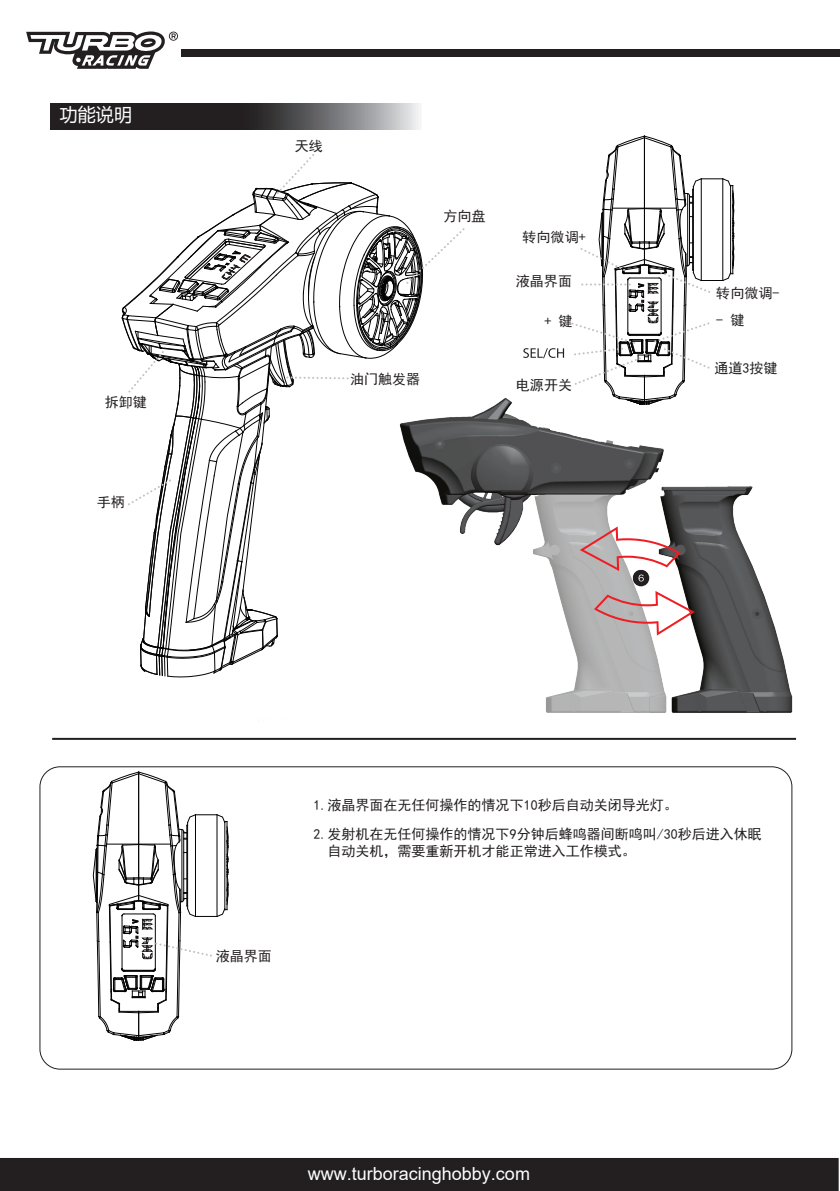
<style>
.page{position:relative;width:840px;height:1191px;background:#fff}
.page>*{position:absolute;margin:0;border:0;box-sizing:border-box;transform-origin:0 0}
.t1{font:18px "Arial";color:#fff}
.t2{font:18px "Microsoft Ya Hei UI";color:#fff}
.t3{font:14px/29.4px "Sim Hei";color:#231f20}
</style>
<div class="page">
<svg style="left:50px;top:103px;width:369px;height:26px"></svg>
<hr style="left:52px;top:738px;width:743px;height:2px;background:#231f20">
<div style="left:0;top:1158px;width:838px;height:33px;background:#231f20"></div>
<svg style="left:121px;top:154px;width:344px;height:523px"></svg>
<img style="left:257px;top:397px;width:535px;height:316px">
<svg style="left:632px;top:570px;width:17px;height:16px"></svg>
<svg style="left:579px;top:526px;width:101px;height:55px"></svg>
<svg style="left:593px;top:591px;width:101px;height:44px"></svg>
<svg style="left:523px;top:135px;width:210px;height:306px"></svg>
<div style="left:182px;top:49px;width:657px;height:8px;background:#231f20"></div>
<svg style="left:26px;top:31px;width:152px;height:38px"></svg>
<svg style="left:93px;top:771px;width:135px;height:269px"></svg>
<p class="t2" style="left:60px;top:102px;width:74px">功能说明</p>
<p class="t3" style="left:105px;top:387px;width:44px">拆卸键</p>
<p class="t3" style="left:97px;top:487px;width:30px">手柄</p>
<p class="t3" style="left:294px;top:132px;width:30px">天线</p>
<p class="t3" style="left:443px;top:202px;width:44px">方向盘</p>
<p class="t3" style="left:522px;top:223px;width:65px">转向微调+</p>
<p class="t3" style="left:515px;top:267px;width:58px">液晶界面</p>
<p class="t3" style="left:716px;top:279px;width:65px">转向微调-</p>
<p class="t3" style="left:544px;top:307px;width:30px">+ 键</p>
<p class="t3" style="left:716px;top:305px;width:30px">- 键</p>
<p class="t3" style="left:350px;top:364px;width:72px">油门触发器</p>
<p class="t3" style="left:515px;top:370px;width:58px">电源开关</p>
<p class="t3" style="left:714px;top:354px;width:65px">通道3按键</p>
<p class="t3" style="left:216px;top:941px;width:58px">液晶界面</p>
<p class="t3" style="left:313px;top:790px;width:449px">1.液晶界面在无任何操作的情况下10秒后自动关闭导光灯。<br>2.发射机在无任何操作的情况下9分钟后蜂鸣器间断鸣叫/30秒后进入休眠</p>
<p class="t3" style="left:327px;top:836px;width:309px">自动关机，需要重新开机才能正常进入工作模式。</p>
<p class="t1" style="left:307px;top:1161px;width:224px">www.turboracinghobby.com</p>
</div>
